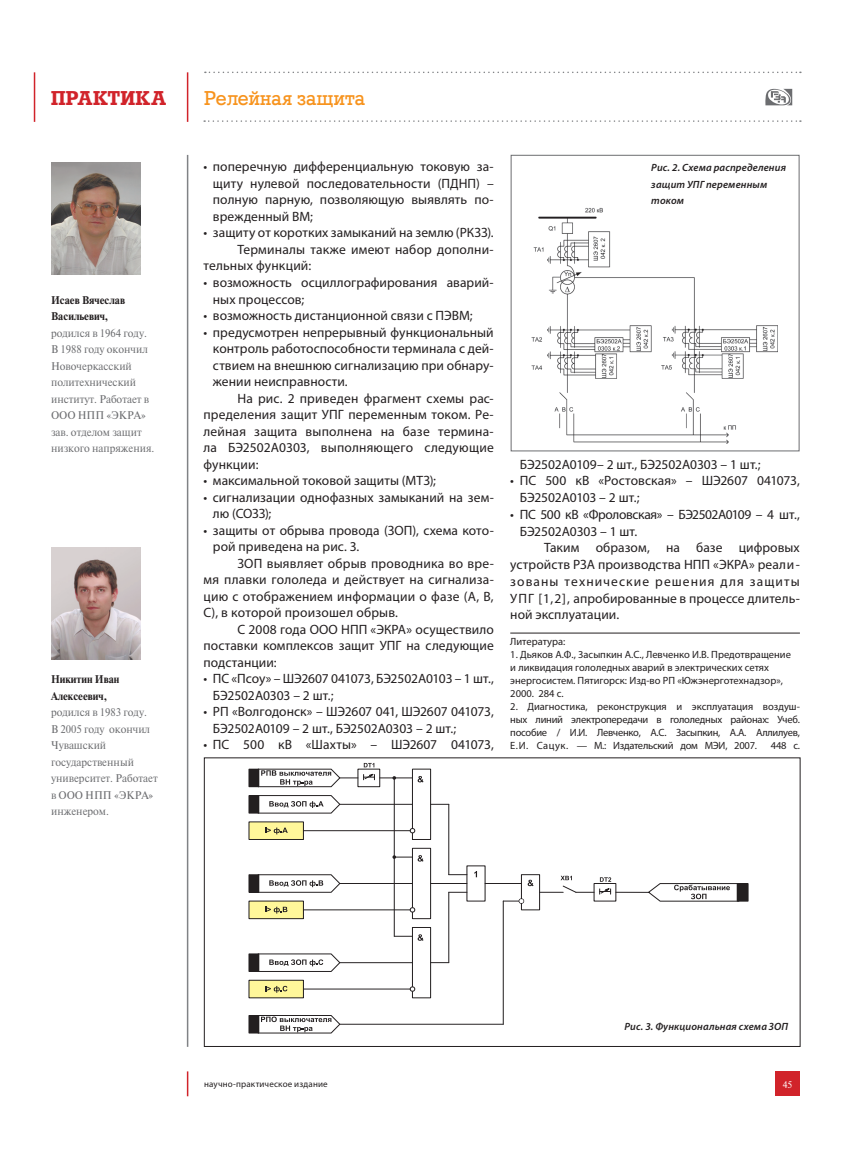
<style>
.page{position:relative;width:851px;height:1149px;background:#fff}
.page>*{position:absolute;margin:0;border:0;box-sizing:border-box;transform-origin:0 0}
.t1{font:19.5px "Rodeo";letter-spacing:.005em;color:#f7931d}
.t2{font:700 19.5px "Rodeo";letter-spacing:.01em;color:#d1232a}
.t3{font:13.5px/16.5px "Myriad Pro";letter-spacing:.005em;color:#231f20;text-align:justify}
.t4{font:13.5px/16.8px "Myriad Pro";letter-spacing:-.025em;color:#231f20}
.t5{font:10.5px/13px "Myriad Pro";color:#231f20}
.t6{font:10.5px/16.5px "Newton C";color:#6c6d70;scale:.96 1}
.t7{font:italic 600 10.5px/16.5px "Myriad Pro";letter-spacing:.015em;color:#231f20}
.t8{font:700 10.5px/16.5px "Newton C";color:#231f20;scale:.96 1}
.t9{font:9px "Myriad Pro";letter-spacing:.015em;color:#231f20}
.t10{font:9px "Newton C";color:#fff}
</style>
<div class="page">
<svg style="left:205px;top:72px;width:595px;height:1px"></svg>
<svg style="left:204px;top:120px;width:596px;height:2px"></svg>
<hr style="left:34px;top:72px;width:1px;height:50px;background:#d1232a">
<hr style="left:187px;top:72px;width:1px;height:50px;background:#d1232a">
<div style="left:775px;top:1071px;width:24px;height:24px;background:#d1232a"></div>
<svg style="left:187px;top:1071px;width:1px;height:24px"></svg>
<svg style="left:765px;top:89px;width:27px;height:16px"></svg>
<hr style="left:187px;top:155px;width:1px;height:891px;background:#808285">
<div style="left:249px;top:769px;width:10px;height:17px;background:#231f20"></div>
<div style="left:248px;top:768px;width:11px;height:18px;border:1px solid #231f20"></div>
<div style="left:357px;top:768px;width:23px;height:18px;border:1px solid #231f20"></div>
<svg style="left:257px;top:762px;width:119px;height:25px"></svg>
<hr style="left:379px;top:777px;width:33px;height:1px;background:#231f20">
<hr style="left:394px;top:777px;width:1px;height:158px;background:#231f20">
<div style="left:249px;top:821px;width:54px;height:18px;background:#fff79a"></div>
<div style="left:249px;top:795px;width:10px;height:17px;background:#231f20"></div>
<div style="left:248px;top:795px;width:11px;height:18px;border:1px solid #231f20"></div>
<svg style="left:257px;top:795px;width:84px;height:18px"></svg>
<div style="left:412px;top:768px;width:19px;height:71px;border:1px solid #231f20"></div>
<svg style="left:417px;top:776px;width:6px;height:6px"></svg>
<svg style="left:409px;top:827px;width:6px;height:6px"></svg>
<hr style="left:340px;top:803px;width:72px;height:1px;background:#231f20">
<hr style="left:303px;top:830px;width:107px;height:1px;background:#231f20">
<div style="left:249px;top:900px;width:54px;height:18px;background:#fff79a"></div>
<div style="left:249px;top:874px;width:10px;height:18px;background:#231f20"></div>
<div style="left:248px;top:874px;width:11px;height:18px;border:1px solid #231f20"></div>
<svg style="left:257px;top:874px;width:84px;height:18px"></svg>
<div style="left:412px;top:847px;width:19px;height:71px;border:1px solid #231f20"></div>
<svg style="left:409px;top:906px;width:6px;height:6px"></svg>
<hr style="left:340px;top:882px;width:72px;height:1px;background:#231f20">
<hr style="left:303px;top:909px;width:107px;height:1px;background:#231f20">
<svg style="left:392px;top:854px;width:31px;height:7px"></svg>
<svg style="left:265px;top:827px;width:23px;height:7px"></svg>
<svg style="left:265px;top:906px;width:22px;height:7px"></svg>
<div style="left:249px;top:979px;width:54px;height:18px;background:#fff79a"></div>
<div style="left:248px;top:979px;width:56px;height:18px;border:1px solid #231f20"></div>
<div style="left:249px;top:953px;width:10px;height:18px;background:#231f20"></div>
<div style="left:248px;top:953px;width:11px;height:18px;border:1px solid #231f20"></div>
<svg style="left:257px;top:953px;width:84px;height:18px"></svg>
<div style="left:412px;top:926px;width:19px;height:71px;border:1px solid #231f20"></div>
<svg style="left:409px;top:985px;width:6px;height:6px"></svg>
<hr style="left:340px;top:961px;width:72px;height:1px;background:#231f20">
<hr style="left:303px;top:988px;width:107px;height:1px;background:#231f20">
<svg style="left:394px;top:934px;width:29px;height:6px"></svg>
<svg style="left:265px;top:985px;width:22px;height:7px"></svg>
<svg style="left:474px;top:871px;width:3px;height:6px"></svg>
<svg style="left:430px;top:803px;width:18px;height:1px"></svg>
<hr style="left:448px;top:804px;width:1px;height:70px;background:#231f20">
<svg style="left:448px;top:874px;width:19px;height:1px"></svg>
<hr style="left:430px;top:882px;width:37px;height:1px;background:#231f20">
<svg style="left:448px;top:891px;width:19px;height:1px"></svg>
<hr style="left:448px;top:892px;width:1px;height:70px;background:#231f20">
<div style="left:249px;top:1015px;width:10px;height:17px;background:#231f20"></div>
<div style="left:248px;top:1014px;width:11px;height:19px;border:1px solid #231f20"></div>
<svg style="left:257px;top:1014px;width:84px;height:19px"></svg>
<div style="left:521px;top:874px;width:19px;height:35px;border:1px solid #231f20"></div>
<svg style="left:527px;top:879px;width:6px;height:6px"></svg>
<hr style="left:485px;top:882px;width:36px;height:1px;background:#231f20">
<hr style="left:340px;top:1023px;width:163px;height:1px;background:#231f20">
<hr style="left:503px;top:900px;width:1px;height:123px;background:#231f20">
<svg style="left:503px;top:897px;width:21px;height:6px"></svg>
<svg style="left:647px;top:883px;width:89px;height:18px"></svg>
<div style="left:737px;top:883px;width:11px;height:17px;background:#231f20"></div>
<div style="left:736px;top:882px;width:12px;height:19px;border:1px solid #231f20"></div>
<hr style="left:615px;top:891px;width:33px;height:1px;background:#231f20">
<svg style="left:539px;top:875px;width:73px;height:18px"></svg>
<hr style="left:510px;top:632px;width:289px;height:1px;background:#231f20">
<img style="left:51px;top:547px;width:90px;height:112px">
<img style="left:51px;top:162px;width:89px;height:112px">
<img style="left:531px;top:207px;width:246px;height:237px">
<div style="left:510px;top:155px;width:289px;height:296px;border:1px solid #6c6d70"></div>
<h1 class="t2" style="left:51px;top:87px;width:117px">ПРАКТИКА</h1>
<p class="t8" style="left:51px;top:291px;width:79px">Исаев Вячеслав<br>Васильевич,</p>
<p class="t6" style="left:51px;top:324px;width:109px">родился в 1964 году.<br>В 1988 году окончил<br>Новочеркасский политехнический институт. Работает в<br>ООО НПП «ЭКРА» зав. отделом защит низкого напряжения.</p>
<p class="t8" style="left:51px;top:671px;width:73px">Никитин Иван<br>Алексеевич,</p>
<p class="t6" style="left:51px;top:704px;width:113px">родился в 1983 году.<br>В 2005 году окончил<br>Чувашский государственный университет. Работает в ООО НПП «ЭКРА» инженером.</p>
<h1 class="t1" style="left:204px;top:87px;width:163px">Релейная защита</h1>
<p class="t3" style="left:213px;top:158px;width:282px;text-indent:-10px">• поперечную дифференциальную токовую за‑ щиту нулевой последовательности (ПДНП) – полную парную, позволяющую выявлять по‑ врежденный ВМ;</p>
<p class="t3" style="left:203px;top:224px;width:292px">• защиту от коротких замыканий на землю (РКЗЗ).</p>
<p class="t3" style="left:237px;top:241px;width:258px">Терминалы также имеют набор дополни‑</p>
<p class="t3" style="left:203px;top:257px;width:109px">тельных функций:</p>
<p class="t3" style="left:213px;top:274px;width:282px;text-indent:-10px">• возможность осциллографирования аварий‑ ных процессов;</p>
<p class="t3" style="left:203px;top:307px;width:271px">• возможность дистанционной связи с ПЭВМ;</p>
<p class="t3" style="left:213px;top:323px;width:282px;text-indent:-10px">• предусмотрен непрерывный функциональный контроль работоспособности терминала с дей‑ ствием на внешнюю сигнализацию при обнару‑ жении неисправности.</p>
<p class="t3" style="left:203px;top:389px;width:292px;text-indent:34px">На рис. 2 приведен фрагмент схемы рас‑ пределения защит УПГ переменным током. Ре‑ лейная защита выполнена на базе термина‑ ла БЭ2502А0303, выполняющего следующие функции:</p>
<p class="t3" style="left:203px;top:472px;width:234px">• максимальной токовой защиты (МТЗ);</p>
<p class="t3" style="left:213px;top:488px;width:282px;text-indent:-10px">• сигнализации однофазных замыканий на зем‑ лю (СОЗЗ);</p>
<p class="t3" style="left:213px;top:521px;width:282px;text-indent:-10px">• защиты от обрыва провода (ЗОП), схема кото‑ рой приведена на рис. 3.</p>
<p class="t3" style="left:203px;top:554px;width:292px;text-indent:34px">ЗОП выявляет обрыв проводника во вре‑ мя плавки гололеда и действует на сигнализа‑ цию с отображением информации о фазе (А, В, С), в которой произошел обрыв.</p>
<p class="t3" style="left:203px;top:620px;width:292px;text-indent:34px">С 2008 года ООО НПП «ЭКРА» осуществило поставки комплексов защит УПГ на следующие подстанции:</p>
<p class="t3" style="left:213px;top:670px;width:282px;text-indent:-10px">• ПС «Псоу» – ШЭ2607 041073, БЭ2502А0103 – 1 шт.,<br>БЭ2502А0303 – 2 шт.;</p>
<p class="t3" style="left:213px;top:703px;width:282px;text-indent:-10px">• РП «Волгодонск» – ШЭ2607 041, ШЭ2607 041073,<br>БЭ2502А0109 – 2 шт., БЭ2502А0303 – 2 шт.;</p>
<p class="t3" style="left:203px;top:736px;width:292px">• ПС 500 кВ «Шахты» – ШЭ2607 041073,</p>
<p class="t7" style="left:651px;top:159px;width:136px">Рис. 2. Схема распределения защит УПГ переменным током</p>
<p class="t3" style="left:519px;top:455px;width:242px">БЭ2502А0109– 2 шт., БЭ2502А0303 – 1 шт.;</p>
<p class="t3" style="left:519px;top:472px;width:281px;text-indent:-10px">• ПС 500 кВ «Ростовская» – ШЭ2607 041073,<br>БЭ2502А0103 – 2 шт.;</p>
<p class="t4" style="left:519px;top:505px;width:281px;text-indent:-9px">• ПС 500 кВ «Фроловская» – БЭ2502А0109 – 4 шт.,<br>БЭ2502А0303 – 1 шт.</p>
<p class="t3" style="left:510px;top:539px;width:291px;text-indent:34px">Таким образом, на базе цифровых устройств РЗА производства НПП «ЭКРА» реали‑ зованы технические решения для защиты УПГ [1,2], апробированные в процессе длитель‑ ной эксплуатации.</p>
<p class="t5" style="left:510px;top:635px;width:56px">Литература:</p>
<p class="t5" style="left:510px;top:648px;width:282px">1. Дьяков А.Ф., 3асыпкин А.С., Левченко И.В. Предотвращение и ликвидация гололедных аварий в электрических сетях энергосистем. Пятигорск: Изд-во РП «Южэнерготехнадзор», 2000. 284 с.</p>
<p class="t5" style="left:510px;top:700px;width:291px;text-align:justify">2. Диагностика, реконструкция и эксплуатация воздуш‑ ных линий электропередачи в гололедных районах: Учеб. пособие / И.И. Левченко, А.С. Засыпкин, А.А. Аллилуев, Е.И. Сацук. — М.: Издательский дом МЭИ, 2007.</p>
<p class="t5" style="left:770px;top:739px;width:31px">448 с.</p>
<p class="t7" style="left:624px;top:1017px;width:165px">Рис. 3. Функциональная схема ЗОП</p>
<p class="t9" style="left:204px;top:1077px;width:125px">научно‑практическое издание</p>
<p class="t10" style="left:782px;top:1079px;width:11px">45</p>
</div>
